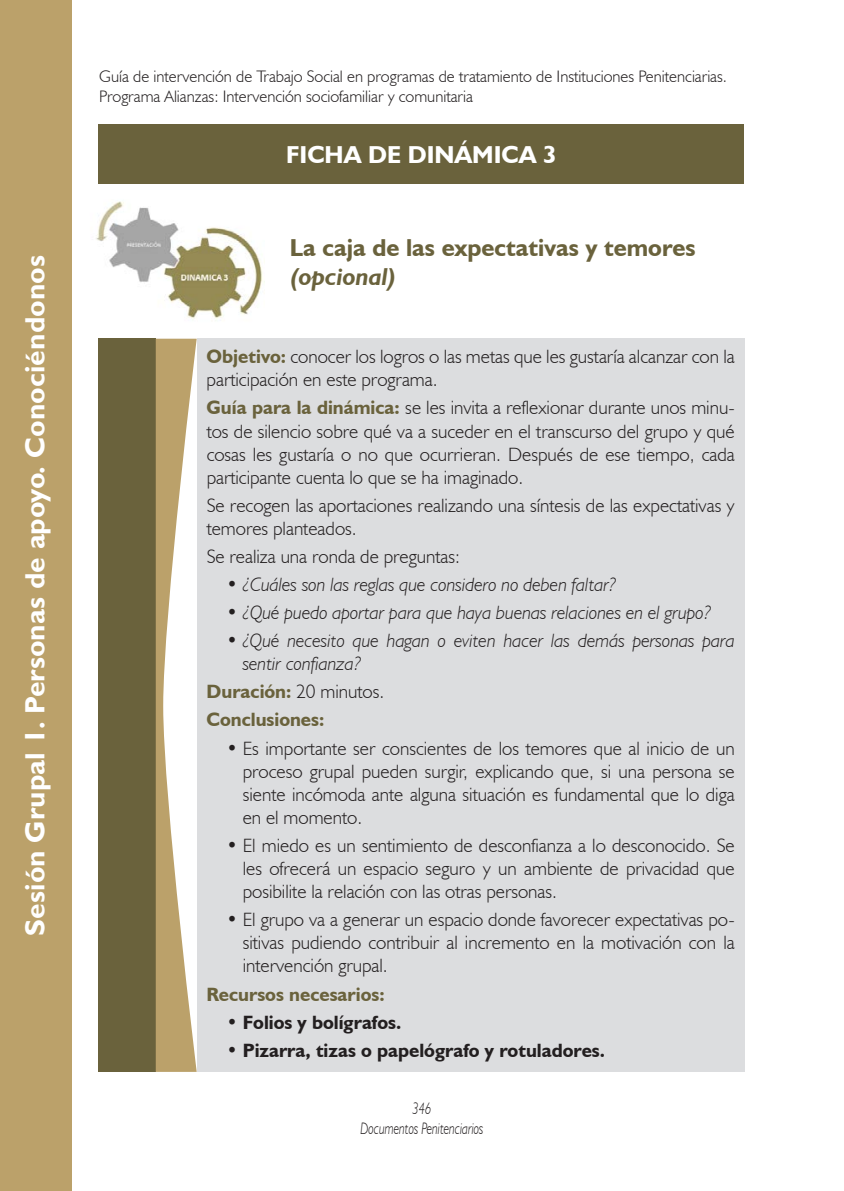
<style>
.page{position:relative;width:844px;height:1191px;background:#fff}
.page>*{position:absolute;margin:0;border:0;box-sizing:border-box;transform-origin:0 0}
.t1{font:700 28px "Gill Sans MT Pro";color:#fff}
.t2{font:700 24.5px "Humanist 521 BT";color:#6a623c}
.t3{font:700 24.5px "Humanist 521 BT";color:#fff}
.t4{font:italic 700 24.5px "Humanist 521 BT";color:#6a623c}
.t5{font:300 19.25px/23.1px "Humanist 521 BT";color:#231f20;text-align:justify}
.t6{font:italic 300 19.25px/23.1px "Humanist 521 BT";color:#231f20}
.t7{font:700 19.25px "Humanist 521 BT";color:#231f20}
.t8{font:700 19.25px "Humanist 521 BT";color:#6a623c}
.t9{font:300 16.62px/19.9px "Humanist 521 BT";color:#231f20}
.t10{font:italic 300 16.62px/19.9px "Humanist 521 BT";color:#231f20;text-align:center;scale:.75 1}
.s1{font-weight:700;color:#6a623c}
.s2{font-weight:300}
</style>
<div class="page">
<div style="left:0;top:0;width:72px;height:1191px;background:#bba16a"></div>
<img style="left:96px;top:201px;width:169px;height:118px">
<div style="left:99px;top:124px;width:644px;height:60px;background:#6a623c"></div>
<div style="left:197px;top:339px;width:547px;height:732px;background:#dcdddf"></div>
<div style="left:99px;top:339px;width:57px;height:732px;background:#6a623c"></div>
<svg style="left:156px;top:339px;width:41px;height:732px"></svg>
<h1 class="t1" style="left:18px;top:935px;width:681px;rotate:-90deg">Sesión Grupal 1. Personas de apoyo. Conociéndonos</h1>
<p class="t9" style="left:99px;top:66px;width:629px">Guía de intervención de Trabajo Social en programas de tratamiento de Instituciones Penitenciarias.<br>Programa Alianzas: Intervención sociofamiliar y comunitaria</p>
<h2 class="t3" style="left:286px;top:139px;width:271px">FICHA DE DINÁMICA 3</h2>
<h2 class="t2" style="left:290px;top:232px;width:407px">La caja de las expectativas y temores</h2>
<h2 class="t4" style="left:290px;top:261px;width:108px">(opcional)</h2>
<p class="t5" style="left:206px;top:345px;width:529px"><span class="s1">Objetivo:</span> conocer los logros o las metas que les gustaría alcanzar con la participación en este programa.</p>
<p class="t5" style="left:206px;top:396px;width:529px"><span class="s1">Guía para la dinámica:</span> se les invita a reflexionar durante unos minu&shy;tos de silencio sobre qué va a suceder en el transcurso del grupo y qué cosas les gustaría o no que ocurrieran. Después de ese tiempo, cada participante cuenta lo que se ha imaginado.</p>
<p class="t5" style="left:207px;top:493px;width:529px">Se recogen las aportaciones realizando una síntesis de las expectativas y temores planteados.</p>
<p class="t5" style="left:207px;top:544px;width:255px">Se realiza una ronda de preguntas:</p>
<p class="t6" style="left:226px;top:573px;width:391px">• ¿Cuáles son las reglas que considero no deben faltar?</p>
<p class="t6" style="left:226px;top:601px;width:486px">• ¿Qué puedo aportar para que haya buenas relaciones en el grupo?</p>
<p class="t6" style="left:243px;top:629px;width:493px;text-indent:-16px">• ¿Qué necesito que hagan o eviten hacer las demás personas para sentir confianza?</p>
<p class="t5" style="left:206px;top:680px;width:179px"><span class="s1">Duración:</span> 20 minutos.</p>
<p class="t8" style="left:206px;top:708px;width:119px">Conclusiones:</p>
<p class="t5" style="left:243px;top:736px;width:493px;text-indent:-16px">• Es importante ser conscientes de los temores que al inicio de un proceso grupal pueden surgir, explicando que, si una persona se siente incómoda ante alguna situación es fundamental que lo diga en el momento.</p>
<p class="t5" style="left:243px;top:833px;width:493px;text-indent:-16px">• El miedo es un sentimiento de desconfianza a lo desconocido. Se les ofrecerá un espacio seguro y un ambiente de privacidad que posibilite la relación con las otras personas.</p>
<p class="t5" style="left:243px;top:907px;width:493px;text-indent:-16px">• El grupo va a generar un espacio donde favorecer expectativas po&shy;sitivas pudiendo contribuir al incremento en la motivación con la intervención grupal.</p>
<p class="t8" style="left:206px;top:982px;width:179px">Recursos necesarios:</p>
<p class="t7" style="left:226px;top:1010px;width:176px"><span class="s2">•</span> Folios y bolígrafos.</p>
<p class="t7" style="left:226px;top:1038px;width:380px"><span class="s2">•</span> Pizarra, tizas o papelógrafo y rotuladores.</p>
<p class="t10" style="left:360px;top:1098px;width:165px">346<br>Documentos Penitenciarios</p>
</div>
